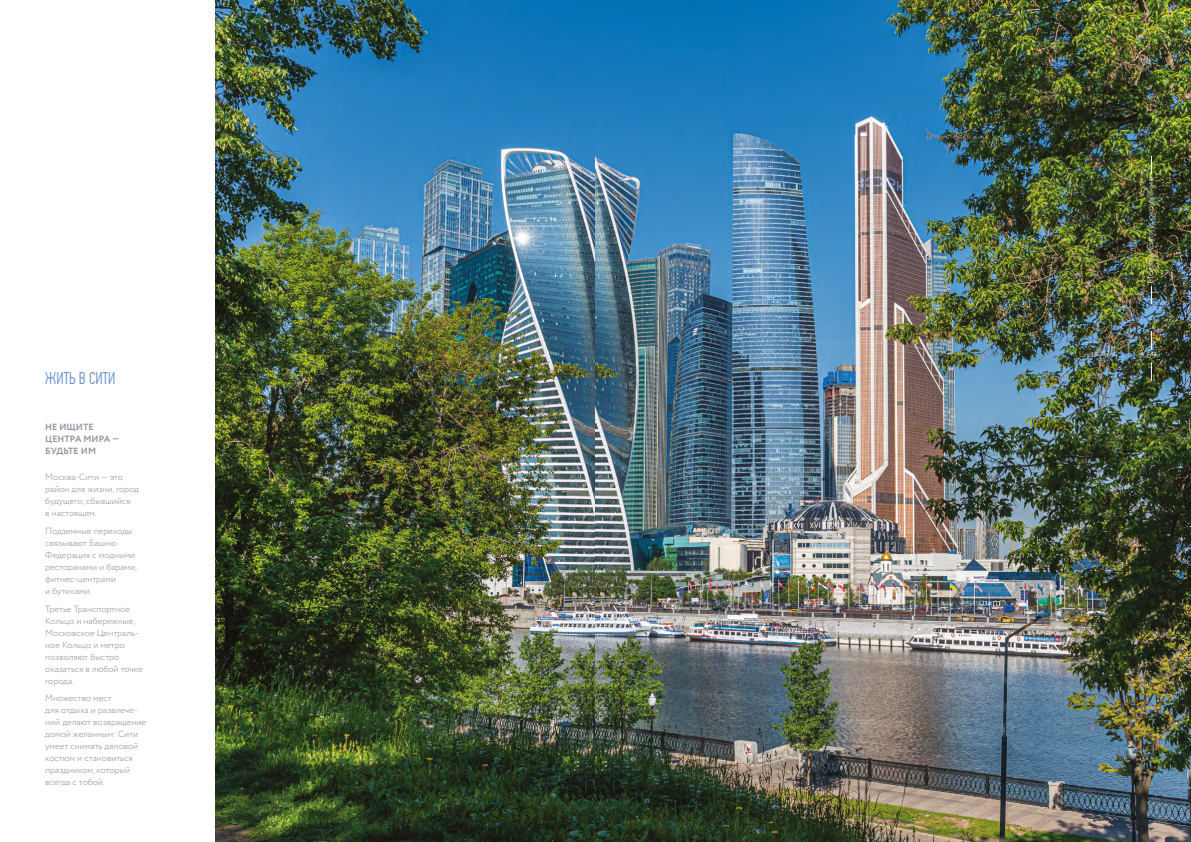
<style>
.page{position:relative;width:1191px;height:842px;background:#fff}
.page>*{position:absolute;margin:0;border:0;box-sizing:border-box;transform-origin:0 0}
.t1{font:300 17px "PF Din Text Comp Pro";color:#6594ce}
.t2{font:300 9px/12px "Circe";color:#8b939e}
.t3{font:700 9px/12px "Circe";letter-spacing:.01em;color:#8b939e}
.t4{font:300 9px "Circe";color:#fff}
</style>
<div class="page">
<img style="left:215px;top:0;width:380px;height:842px">
<img style="left:595px;top:0;width:596px;height:842px">
<svg style="left:1151px;top:331px;width:1px;height:18px"></svg>
<svg style="left:1151px;top:362px;width:1px;height:19px"></svg>
<svg style="left:1151px;top:156px;width:1px;height:18px"></svg>
<svg style="left:1151px;top:286px;width:1px;height:18px"></svg>
<h1 class="t1" style="left:45px;top:368px;width:72px">ЖИТЬ В СИТИ</h1>
<p class="t3" style="left:45px;top:421px;width:76px">НЕ ИЩИТЕ<br>ЦЕНТРА МИРА —<br>БУДЬТЕ ИМ</p>
<p class="t2" style="left:45px;top:471px;width:95px">Москва-Сити — это район для жизни, город будущего, сбывшийся<br>в настоящем.</p>
<p class="t2" style="left:45px;top:525px;width:93px">Подземные переходы связывают Башню<br>Федерация с модными ресторанами и барами, фитнес-центрами<br>и бутиками.</p>
<p class="t2" style="left:45px;top:603px;width:99px">Третье Транспортное<br>Кольцо и набережные,<br>Московское Централь&shy;ное Кольцо и метро позволяют быстро оказаться в любой точке города.</p>
<p class="t2" style="left:45px;top:692px;width:102px">Множество мест<br>для отдыха и развлече&shy;ний делают возвращение домой желанным: Сити умеет снимать деловой костюм и становиться праздником, который всегда с тобой.</p>
<p class="t4" style="left:1144px;top:284px;width:108px;rotate:-90deg">Москва-Сити и окружение</p>
<p class="t4" style="left:1146px;top:349px;width:11px">69</p>
</div>
